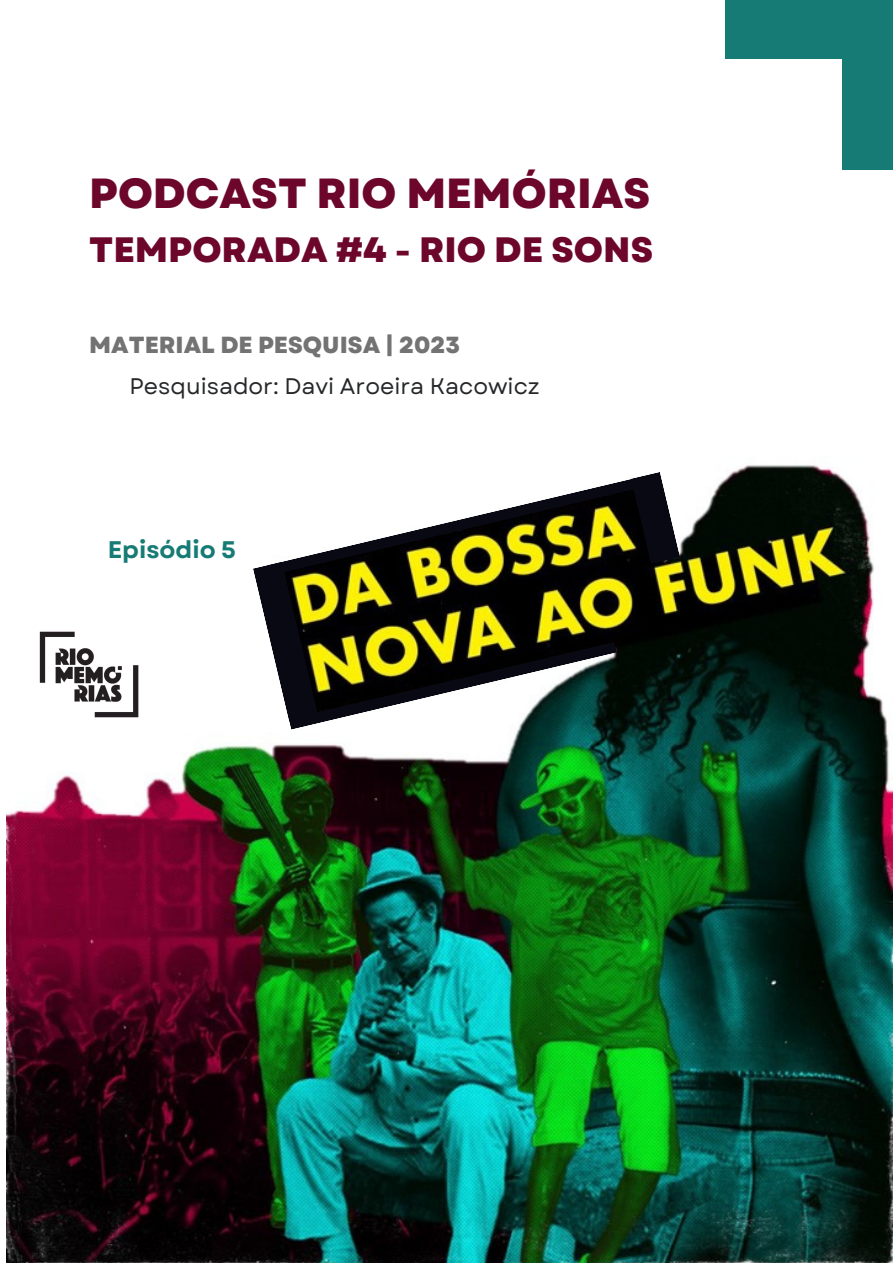
<style>
.page{position:relative;width:893px;height:1264px;background:#fff}
.page>*{position:absolute;margin:0;border:0;box-sizing:border-box;transform-origin:0 0}
.t1{font:800 42px "Garet";color:#6d062b}
.t2{font:800 35.25px "Garet";color:#6d062b}
.t3{font:700 24px "Garet";color:#167b75}
.t4{font:800 23.25px "Garet";color:#737373}
.t5{font:22.5px "Garet";color:#252729}
</style>
<div class="page">
<div style="left:842px;top:0;width:50px;height:170px;background:#167b75"></div>
<div style="left:725px;top:0;width:167px;height:59px;background:#167b75"></div>
<img style="left:7px;top:465px;width:885px;height:797px">
<img style="left:28px;top:619px;width:123px;height:110px">
<svg style="left:253px;top:472px;width:427px;height:257px"></svg>
<p class="t1" style="left:89px;top:163px;width:562px">PODCAST RIO MEMÓRIAS</p>
<p class="t2" style="left:89px;top:224px;width:565px">TEMPORADA #4 - RIO DE SONS</p>
<p class="t4" style="left:89px;top:328px;width:372px">MATERIAL DE PESQUISA | 2023</p>
<p class="t5" style="left:129px;top:369px;width:412px">Pesquisador: Davi Aroeira Kacowicz</p>
<p class="t3" style="left:108px;top:532px;width:130px">Episódio 5</p>
</div>
